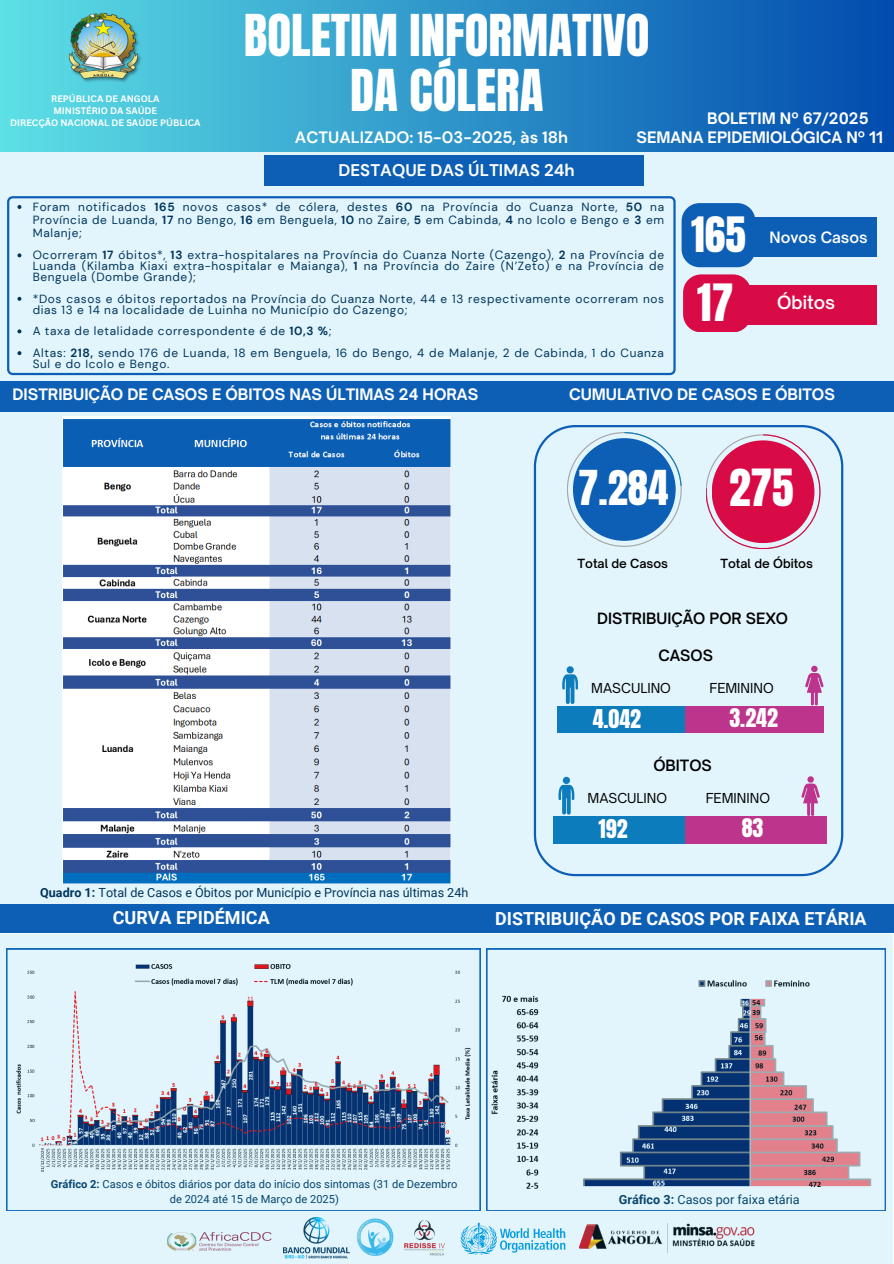
<style>
.page{position:relative;width:894px;height:1264px;background:#fff}
.page>*{position:absolute;margin:0;border:0;box-sizing:border-box;transform-origin:0 0}
.t1{font:49.05px "Anton";color:#fff}
.t2{font:43.65px "Anton";color:#fff}
.t3{font:43.5px "Anton";color:#fff}
.t4{font:41.4px "Anton";color:#fff}
.t5{font:40.95px "Anton";color:#fff}
.t6{font:22.05px "Anton";color:#fff}
.t7{font:700 18px "Roboto";color:#fff}
.t8{font:600 17.55px "Open Sauce One";color:#fff}
.t9{font:700 16.8px "DM Sans";color:#fff}
.t10{font:700 16.35px "DM Sans";color:#fff}
.t11{font:700 15.15px "Open Sauce One";color:#fff}
.t12{font:600 15px "Open Sauce One";color:#000}
.t13{font:600 15px "Open Sauce One";color:#fff}
.t14{font:13.2px "Open Sauce One";color:#000}
.t15{font:12.6px "Roboto";color:#00355c}
.t16{font:600 12.15px "Open Sauce One";color:#000}
.t17{font:11.85px/10.8px "DM Sans";letter-spacing:.055em;color:#00355c;text-align:justify}
.t18{font:11.1px/14.9px "Roboto";color:#00355c;text-align:center}
.t19{font:700 9.15px "Canva Sans";color:#fff}
.s1{font-weight:700}
</style>
<div class="page">
<div style="left:0;top:152px;width:893px;height:230px;background:#e2f5fc"></div>
<svg style="left:7px;top:196px;width:668px;height:179px"></svg>
<div style="left:0;top:0;width:893px;height:151px;background:linear-gradient(to right,#5de0e6,#014bad)"></div>
<img style="left:68px;top:11px;width:75px;height:73px">
<div style="left:0;top:406px;width:893px;height:498px;background:#e2f5fc"></div>
<svg style="left:533px;top:425px;width:310px;height:451px"></svg>
<div style="left:0;top:904px;width:893px;height:29px;background:#0d5fb5"></div>
<div style="left:0;top:381px;width:893px;height:30px;background:#0d5fb5"></div>
<svg style="left:705px;top:434px;width:115px;height:115px"></svg>
<svg style="left:566px;top:432px;width:115px;height:115px"></svg>
<div style="left:556px;top:706px;width:267px;height:26px;background:#bd348d"></div>
<div style="left:556px;top:706px;width:128px;height:26px;background:#0d7cbd"></div>
<svg style="left:562px;top:666px;width:15px;height:38px"></svg>
<svg style="left:810px;top:665px;width:7px;height:7px"></svg>
<svg style="left:804px;top:673px;width:19px;height:33px"></svg>
<div style="left:553px;top:816px;width:273px;height:27px;background:#bd348d"></div>
<div style="left:553px;top:816px;width:131px;height:27px;background:#0d7cbd"></div>
<svg style="left:558px;top:776px;width:16px;height:38px"></svg>
<svg style="left:800px;top:776px;width:19px;height:40px"></svg>
<div style="left:264px;top:156px;width:379px;height:30px;background:#0d5fb5"></div>
<div style="left:688px;top:217px;width:188px;height:40px;background:#0d5fb5"></div>
<div style="left:722px;top:285px;width:154px;height:39px;background:#d80b47"></div>
<div style="left:681px;top:203px;width:74px;height:64px;background:#0d5fb5;border-radius:18px"></div>
<div style="left:683px;top:274px;width:67px;height:58px;background:#d80b47;border-radius:18px"></div>
<img style="left:62px;top:416px;width:389px;height:467px">
<svg style="left:0;top:934px;width:892px;height:329px;background:#c3d5e3"></svg>
<svg style="left:17px;top:205px;width:4px;height:4px"></svg>
<svg style="left:17px;top:253px;width:4px;height:4px"></svg>
<svg style="left:17px;top:297px;width:4px;height:4px"></svg>
<svg style="left:17px;top:329px;width:4px;height:4px"></svg>
<svg style="left:17px;top:351px;width:4px;height:4px"></svg>
<p class="t19" style="left:51px;top:92px;width:110px">REPÚBLICA DE ANGOLA</p>
<h6 class="t19" style="left:53px;top:104px;width:105px">MINISTÉRIO DA SAÚDE</h6>
<h6 class="t19" style="left:10px;top:116px;width:192px">DIRECÇÃO NACIONAL DE SAÚDE PÚBLICA</h6>
<h2 class="t1" style="left:244px;top:1px;width:407px">BOLETIM INFORMATIVO</h2>
<h2 class="t1" style="left:350px;top:55px;width:195px">DA CÓLERA</h2>
<p class="t11" style="left:707px;top:109px;width:163px">BOLETIM Nº 67/2025</p>
<p class="t10" style="left:295px;top:127px;width:274px">ACTUALIZADO: 15-03-2025, às 18h</p>
<p class="t11" style="left:636px;top:128px;width:248px">SEMANA EPIDEMIOLÓGICA Nº 11</p>
<p class="t9" style="left:338px;top:160px;width:237px">DESTAQUE DAS ÚLTIMAS 24h</p>
<h6 class="t17" style="left:33px;top:200px;width:632px;line-height:12.9px">Foram notificados <span class="s1">165</span> novos casos* de cólera, destes <span class="s1">60</span> na Província do Cuanza Norte, <span class="s1">50</span> na Província de Luanda, <span class="s1">17</span> no Bengo, <span class="s1">16</span> em Benguela, <span class="s1">10</span> no Zaire, <span class="s1">5</span> em Cabinda, <span class="s1">4</span> no Icolo e Bengo e <span class="s1">3</span> em Malanje;</h6>
<p class="t17" style="left:33px;top:250px;width:632px">Ocorreram <span class="s1">17</span> óbitos*, <span class="s1">13</span> extra-hospitalares na Província do Cuanza Norte (Cazengo), <span class="s1">2</span> na Província de Luanda (Kilamba Kiaxi extra-hospitalar e Maianga), <span class="s1">1</span> na Província do Zaire (N’Zeto) e na Província de Benguela (Dombe Grande);</p>
<p class="t17" style="left:33px;top:293px;width:632px">*Dos casos e óbitos reportados na Província do Cuanza Norte, 44 e 13 respectivamente ocorreram nos dias 13 e 14 na localidade de Luinha no Município do Cazengo;</p>
<p class="t17" style="left:33px;top:326px;width:300px">A taxa de letalidade correspondente é de <span class="s1">10,3 %</span>;</p>
<h2 class="t17" style="left:33px;top:347px;width:632px">Altas: <span class="s1">218,</span> sendo 176 de Luanda, 18 em Benguela, 16 do Bengo, 4 de Malanje, 2 de Cabinda, 1 do Cuanza<br>Sul e do Icolo e Bengo.</h2>
<h3 class="t4" style="left:691px;top:205px;width:56px">165</h3>
<p class="t2" style="left:697px;top:271px;width:38px">17</p>
<h3 class="t13" style="left:769px;top:228px;width:100px">Novos Casos</h3>
<h6 class="t8" style="left:776px;top:292px;width:59px">Óbitos</h6>
<p class="t11" style="left:12px;top:385px;width:467px">DISTRIBUIÇÃO DE CASOS E ÓBITOS NAS ÚLTIMAS 24 HORAS</p>
<p class="t11" style="left:569px;top:384px;width:267px">CUMULATIVO DE CASOS E ÓBITOS</p>
<h1 class="t15" style="left:40px;top:885px;width:429px"><span class="s1">Quadro 1:</span> Total de Casos e Óbitos por Município e Província nas últimas 24h</h1>
<p class="t7" style="left:113px;top:906px;width:158px">CURVA EPIDÉMICA</p>
<h6 class="t5" style="left:578px;top:458px;width:92px">7.284</h6>
<h5 class="t3" style="left:728px;top:456px;width:66px">275</h5>
<h6 class="t16" style="left:577px;top:555px;width:92px">Total de Casos</h6>
<h5 class="t16" style="left:720px;top:555px;width:94px">Total de Óbitos</h5>
<p class="t12" style="left:597px;top:609px;width:192px">DISTRIBUIÇÃO POR SEXO</p>
<h5 class="t12" style="left:658px;top:646px;width:56px">CASOS</h5>
<p class="t14" style="left:591px;top:679px;width:81px">MASCULINO</p>
<p class="t14" style="left:709px;top:679px;width:66px">FEMININO</p>
<p class="t6" style="left:592px;top:702px;width:50px">4.042</p>
<p class="t6" style="left:729px;top:701px;width:50px">3.242</p>
<h2 class="t12" style="left:653px;top:756px;width:60px">ÓBITOS</h2>
<p class="t14" style="left:587px;top:789px;width:81px">MASCULINO</p>
<p class="t14" style="left:705px;top:789px;width:66px">FEMININO</p>
<p class="t6" style="left:598px;top:813px;width:31px">192</p>
<p class="t6" style="left:741px;top:811px;width:23px">83</p>
<h6 class="t7" style="left:495px;top:908px;width:373px">DISTRIBUIÇÃO DE CASOS POR FAIXA ETÁRIA</h6>
<p class="t18" style="left:51px;top:1176px;width:408px"><span class="s1">Gráfico 2:</span> Casos e óbitos diários por data do início dos sintomas (31 de Dezembro de 2024 até 15 de Março de 2025)</p>
<p class="t15" style="left:618px;top:1192px;width:182px"><span class="s1">Gráfico 3:</span> Casos por faixa etária</p>
</div>
